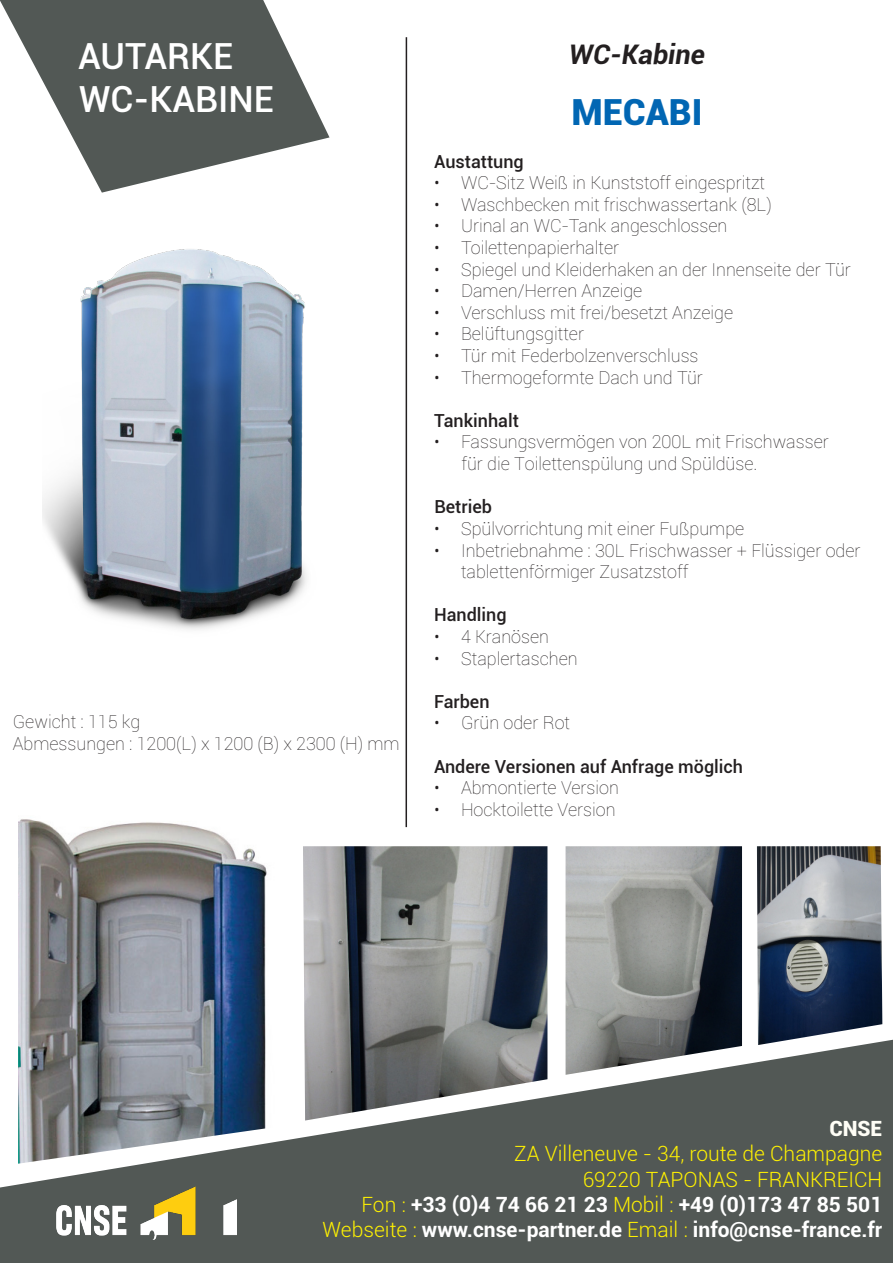
<style>
.page{position:relative;width:893px;height:1263px;background:#fff}
.page>*{position:absolute;margin:0;border:0;box-sizing:border-box;transform-origin:0 0}
.t1{font:500 36px "Roboto";color:#fff}
.t2{font:900 36px "Roboto";color:#0166b3}
.t3{font:italic 700 27px "Roboto";color:#231f20}
.t4{font:700 21px "Roboto";color:#fff}
.t5{font:300 21px "Roboto";color:#fff101}
.t6{font:900 21px "Roboto";color:#fffef6}
.t7{font:100 18px/21.6px "Roboto";color:#231f20}
.t8{font:500 18px "Roboto";color:#231f20}
.s1{font-weight:300;color:#fff101}
</style>
<div class="page">
<svg style="left:0;top:0;width:330px;height:193px;fill:#525855"></svg>
<svg style="left:0;top:1040px;width:893px;height:223px;fill:#525855"></svg>
<hr style="left:405px;top:37px;width:2px;height:790px;background:#231f20">
<img style="left:18px;top:819px;width:268px;height:345px">
<img style="left:303px;top:846px;width:244px;height:274px">
<img style="left:566px;top:846px;width:176px;height:229px">
<img style="left:757px;top:846px;width:125px;height:199px">
<img style="left:43px;top:249px;width:264px;height:381px">
<img style="left:39px;top:1167px;width:209px;height:96px">
<p class="t1" style="left:78px;top:31px;width:156px">AUTARKE</p>
<p class="t1" style="left:79px;top:74px;width:196px">WC-KABINE</p>
<p class="t7" style="left:13px;top:710px;width:129px">Gewicht : 115 kg</p>
<p class="t7" style="left:13px;top:732px;width:388px">Abmessungen : 1200(L) x 1200 (B) x 2300 (H) mm</p>
<p class="t3" style="left:569px;top:35px;width:137px">WC-Kabine</p>
<p class="t2" style="left:571px;top:87px;width:133px">MECABI</p>
<p class="t8" style="left:434px;top:149px;width:91px">Austattung</p>
<p class="t7" style="left:434px;top:171px;width:333px">• WC-Sitz Weiß in Kunststoff eingespritzt</p>
<p class="t7" style="left:434px;top:193px;width:339px">• Waschbecken mit frischwassertank (8L)</p>
<p class="t7" style="left:434px;top:215px;width:295px">• Urinal an WC-Tank angeschlossen</p>
<p class="t7" style="left:434px;top:236px;width:187px">• Toilettenpapierhalter</p>
<p class="t7" style="left:434px;top:258px;width:418px">• Spiegel und Kleiderhaken an der Innenseite der Tür</p>
<p class="t7" style="left:434px;top:279px;width:210px">• Damen/Herren Anzeige</p>
<p class="t7" style="left:434px;top:301px;width:301px">• Verschluss mit frei/besetzt Anzeige</p>
<p class="t7" style="left:434px;top:323px;width:152px">• Belüftungsgitter</p>
<p class="t7" style="left:434px;top:344px;width:266px">• Tür mit Federbolzenverschluss</p>
<p class="t7" style="left:434px;top:366px;width:270px">• Thermogeformte Dach und Tür</p>
<p class="t8" style="left:434px;top:408px;width:86px">Tankinhalt</p>
<p class="t7" style="left:434px;top:431px;width:396px">• Fassungsvermögen von 200L mit Frischwasser</p>
<p class="t7" style="left:461px;top:452px;width:297px">für die Toilettenspülung und Spüldüse.</p>
<p class="t8" style="left:434px;top:494px;width:59px">Betrieb</p>
<p class="t7" style="left:434px;top:517px;width:312px">• Spülvorrichtung mit einer Fußpumpe</p>
<p class="t7" style="left:461px;top:539px;width:401px;text-indent:-27px">• Inbetriebnahme : 30L Frischwasser + Flüssiger oder tablettenförmiger Zusatzstoff</p>
<p class="t8" style="left:434px;top:602px;width:74px">Handling</p>
<p class="t7" style="left:434px;top:625px;width:117px">• 4 Kranösen</p>
<p class="t7" style="left:434px;top:647px;width:145px">• Staplertaschen</p>
<p class="t8" style="left:434px;top:689px;width:57px">Farben</p>
<p class="t7" style="left:434px;top:711px;width:138px">• Grün oder Rot</p>
<p class="t8" style="left:434px;top:753px;width:311px">Andere Versionen auf Anfrage möglich</p>
<p class="t7" style="left:434px;top:776px;width:186px">• Abmontierte Version</p>
<p class="t7" style="left:434px;top:798px;width:183px">• Hocktoilette Version</p>
<p class="t6" style="left:829px;top:1114px;width:55px">CNSE</p>
<p class="t5" style="left:514px;top:1139px;width:370px">ZA Villeneuve - 34, route de Champagne</p>
<p class="t5" style="left:583px;top:1165px;width:301px">69220 TAPONAS - FRANKREICH</p>
<p class="t4" style="left:362px;top:1189px;width:522px"><span class="s1">Fon :</span> +33 (0)4 74 66 21 23 <span class="s1">Mobil :</span> +49 (0)173 47 85 501</p>
<p class="t4" style="left:323px;top:1215px;width:561px"><span class="s1">Webseite :</span> www.cnse-partner.de <span class="s1">Email :</span> info@cnse-france.fr</p>
</div>
